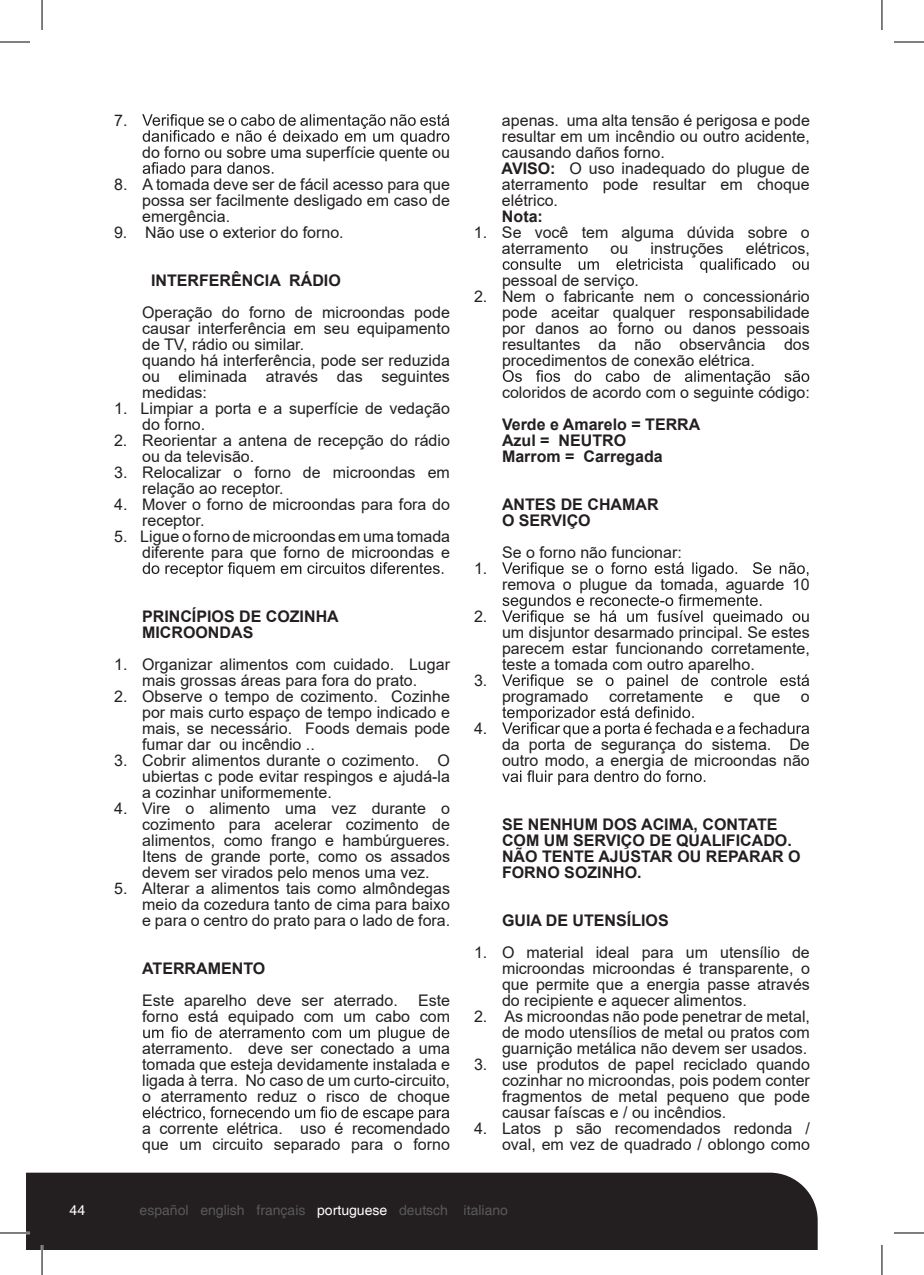
<style>
.page{position:relative;width:924px;height:1275px;background:#fff}
.page>*{position:absolute;margin:0;border:0;box-sizing:border-box;transform-origin:0 0}
.t1{font:16px/16px "Arial";color:#231f20;text-align:justify}
.t2{font:700 16px/16px "Arial";color:#231f20}
.t3{font:14px "Helvetica";color:#58595b}
.t4{font:14px "Helvetica";color:#fff}
.s1{font-weight:700}
.s2{color:#fff}
</style>
<div class="page">
<div style="left:26px;top:1172px;width:791px;height:78px;background:#231f20"></div>
<svg style="left:142px;top:114px;width:307px;height:31px"></svg>
<svg style="left:143px;top:162px;width:130px;height:15px"></svg>
<svg style="left:143px;top:562px;width:300px;height:15px"></svg>
<svg style="left:143px;top:1026px;width:306px;height:15px"></svg>
<svg style="left:143px;top:1106px;width:306px;height:15px"></svg>
<svg style="left:502px;top:258px;width:306px;height:15px"></svg>
<svg style="left:502px;top:370px;width:306px;height:15px"></svg>
<svg style="left:502px;top:562px;width:306px;height:15px"></svg>
<svg style="left:502px;top:594px;width:306px;height:31px"></svg>
<svg style="left:502px;top:674px;width:306px;height:15px"></svg>
<svg style="left:502px;top:706px;width:306px;height:31px"></svg>
<svg style="left:502px;top:770px;width:203px;height:15px"></svg>
<hr style="left:0;top:1231px;width:30px;height:3px;background:#fff">
<hr style="left:41px;top:1245px;width:2px;height:30px;background:#fff">
<hr style="left:0;top:42px;width:30px;height:1px;background:#000">
<hr style="left:893px;top:42px;width:30px;height:1px;background:#000">
<hr style="left:0;top:1232px;width:30px;height:1px;background:#000">
<hr style="left:893px;top:1232px;width:30px;height:1px;background:#000">
<hr style="left:42px;top:0;width:1px;height:30px;background:#000">
<hr style="left:42px;top:1245px;width:1px;height:30px;background:#000">
<hr style="left:881px;top:0;width:1px;height:30px;background:#000">
<hr style="left:881px;top:1245px;width:1px;height:30px;background:#000">
<p class="t4" style="left:70px;top:1202px;width:17px">44</p>
<p class="t1" style="left:114px;top:112px;width:15px">7.</p>
<p class="t1" style="left:142px;top:144px;width:309px">do forno ou sobre uma superfície quente ou</p>
<p class="t1" style="left:142px;top:176px;width:309px;text-indent:-28px">8. A tomada deve ser de fácil acesso para que possa ser facilmente desligado em caso de emergência.</p>
<p class="t1" style="left:114px;top:224px;width:231px">9. Não use o exterior do forno.</p>
<p class="t2" style="left:151px;top:272px;width:191px">INTERFERÊNCIA RÁDIO</p>
<p class="t1" style="left:142px;top:304px;width:309px;text-align:left">Operação do forno de microondas pode causar interferência em seu equipamento de TV, rádio ou similar.<br>quando há interferência, pode ser reduzida ou eliminada através das seguintes medidas:</p>
<p class="t1" style="left:142px;top:400px;width:309px;text-indent:-28px">1. Limpiar a porta e a superfície de vedação do forno.</p>
<p class="t1" style="left:142px;top:432px;width:309px;text-indent:-28px">2. Reorientar a antena de recepção do rádio ou da televisão.</p>
<p class="t1" style="left:142px;top:464px;width:309px;text-indent:-28px">3. Relocalizar o forno de microondas em relação ao receptor.</p>
<p class="t1" style="left:142px;top:496px;width:309px;text-indent:-28px">4. Mover o forno de microondas para fora do receptor.</p>
<p class="t1" style="left:114px;top:528px;width:337px;text-align:right">5. Ligue o forno de microondas em uma tomada diferente para que forno de microondas e</p>
<p class="t2" style="left:142px;top:608px;width:198px">PRINCÍPIOS DE COZINHA<br>MICROONDAS</p>
<p class="t1" style="left:114px;top:656px;width:337px;text-align:center">1. Organizar alimentos com cuidado. Lugar mais grossas áreas para fora do prato.</p>
<p class="t1" style="left:142px;top:688px;width:309px;text-indent:-28px">2. Observe o tempo de cozimento. Cozinhe por mais curto espaço de tempo indicado e mais, se necessário. Foods demais pode fumar dar ou incêndio ..</p>
<p class="t1" style="left:142px;top:752px;width:309px;text-indent:-28px">3. Cobrir alimentos durante o cozimento. O ubiertas c pode evitar respingos e ajudá-la a cozinhar uniformemente.</p>
<p class="t1" style="left:142px;top:800px;width:309px;text-indent:-28px">4. Vire o alimento uma vez durante o cozimento para acelerar cozimento de mi l a moc, so t ne maheogna r fo . se r eug r úb Itens de grande porte, como os assados devem ser virados pelo menos uma vez.</p>
<p class="t1" style="left:142px;top:880px;width:309px;text-indent:-28px">5. Alterar a alimentos tais como almôndegas meio da cozedura tanto de cima para baixo e para o centro do prato para o lado de fora.</p>
<p class="t2" style="left:142px;top:960px;width:124px">ATERRAMENTO</p>
<p class="t1" style="left:142px;top:992px;width:257px">Este aparelho deve ser aterrado.</p>
<p class="t1" style="left:142px;top:992px;width:309px;text-align:right">Este<br>forno está equipado com um cabo com</p>
<p class="t1" style="left:142px;top:1040px;width:309px">aterramento. deve ser conectado a uma tomada que esteja devidamente instalada e ligada à terra. No caso de um curto-circuito, o aterramento reduz o risco de choque</p>
<p class="t1" style="left:142px;top:1120px;width:309px">a corrente elétrica. uso é recomendado que um circuito separado para o forno</p>
<p class="t1" style="left:501px;top:112px;width:309px;text-align:left">apenas. uma alta tensão é perigosa e pode resultar em um incêndio ou outro acidente, causando daños forno.<br><span class="s1">AVISO:</span> O uso inadequado do plugue de aterramento pode resultar em choque elétrico.</p>
<p class="t2" style="left:501px;top:208px;width:42px">Nota:</p>
<p class="t1" style="left:501px;top:224px;width:309px;text-indent:-28px">1. Se você tem alguma dúvida sobre o aterramento</p>
<p class="t1" style="left:610px;top:240px;width:19px">ou</p>
<p class="t1" style="left:650px;top:240px;width:74px">instruções</p>
<p class="t1" style="left:745px;top:240px;width:66px">elétricos,</p>
<p class="t1" style="left:502px;top:272px;width:138px">pessoal de serviço.</p>
<p class="t1" style="left:502px;top:288px;width:309px;text-indent:-28px">2. Nem o fabricante nem o concessionário pode aceitar qualquer responsabilidade por danos ao forno ou danos pessoais resultantes da não observância dos procedimentos de conexão elétrica.</p>
<p class="t1" style="left:502px;top:384px;width:309px">coloridos de acordo com o seguinte código:</p>
<p class="t2" style="left:502px;top:416px;width:200px">Verde e Amarelo = TERRA<br>Azul = NEUTRO<br>Marrom = Carregada</p>
<p class="t2" style="left:502px;top:496px;width:158px">ANTES DE CHAMAR<br>O SERVIÇO</p>
<p class="t1" style="left:502px;top:544px;width:181px">Se o forno não funcionar:</p>
<p class="t1" style="left:474px;top:560px;width:15px">1.</p>
<p class="t1" style="left:502px;top:576px;width:309px">remova o plugue da tomada, aguarde 10</p>
<p class="t1" style="left:474px;top:608px;width:15px">2.</p>
<p class="t1" style="left:502px;top:624px;width:309px">um disjuntor desarmado principal. Se estes parecem estar funcionando corretamente, teste a tomada com outro aparelho.</p>
<p class="t1" style="left:474px;top:672px;width:15px">3.</p>
<p class="t1" style="left:502px;top:688px;width:88px">programado</p>
<p class="t1" style="left:608px;top:688px;width:96px">corretamente</p>
<p class="t1" style="left:723px;top:688px;width:10px">e</p>
<p class="t1" style="left:753px;top:688px;width:28px">que</p>
<p class="t1" style="left:800px;top:688px;width:10px">o</p>
<p class="t1" style="left:474px;top:720px;width:15px">4.</p>
<p class="t1" style="left:502px;top:736px;width:309px">da porta de segurança do sistema. De outro modo, a energia de microondas não</p>
<p class="t2" style="left:502px;top:816px;width:300px">SE NENHUM DOS ACIMA, CONTATE<br>COM UM SERVIÇO DE QUALIFICADO.<br>NÃO TENTE AJUSTAR OU REPARAR O<br>FORNO SOZINHO.</p>
<p class="t2" style="left:502px;top:912px;width:168px">GUIA DE UTENSÍLIOS</p>
<p class="t1" style="left:502px;top:944px;width:309px;text-indent:-28px">1. O material ideal para um utensílio de microondas microondas é transparente, o que permite que a energia passe através do recipiente e aquecer alimentos.</p>
<p class="t1" style="left:502px;top:1008px;width:309px;text-indent:-28px">2. As microondas não pode penetrar de metal, de modo utensílios de metal ou pratos com guarnição metálica não devem ser usados.</p>
<p class="t1" style="left:502px;top:1056px;width:309px;text-indent:-28px">3. use produtos de papel reciclado quando cozinhar no microondas, pois podem conter fragmentos de metal pequeno que pode causar faíscas e / ou incêndios.</p>
<p class="t1" style="left:474px;top:1120px;width:337px;text-align:right">4. Latos p são recomendados redonda / oval, em vez de quadrado / oblongo como</p>
<p class="t3" style="left:139px;top:1202px;width:370px">español english français <span class="s2">portuguese</span> deutsch italiano</p>
</div>
